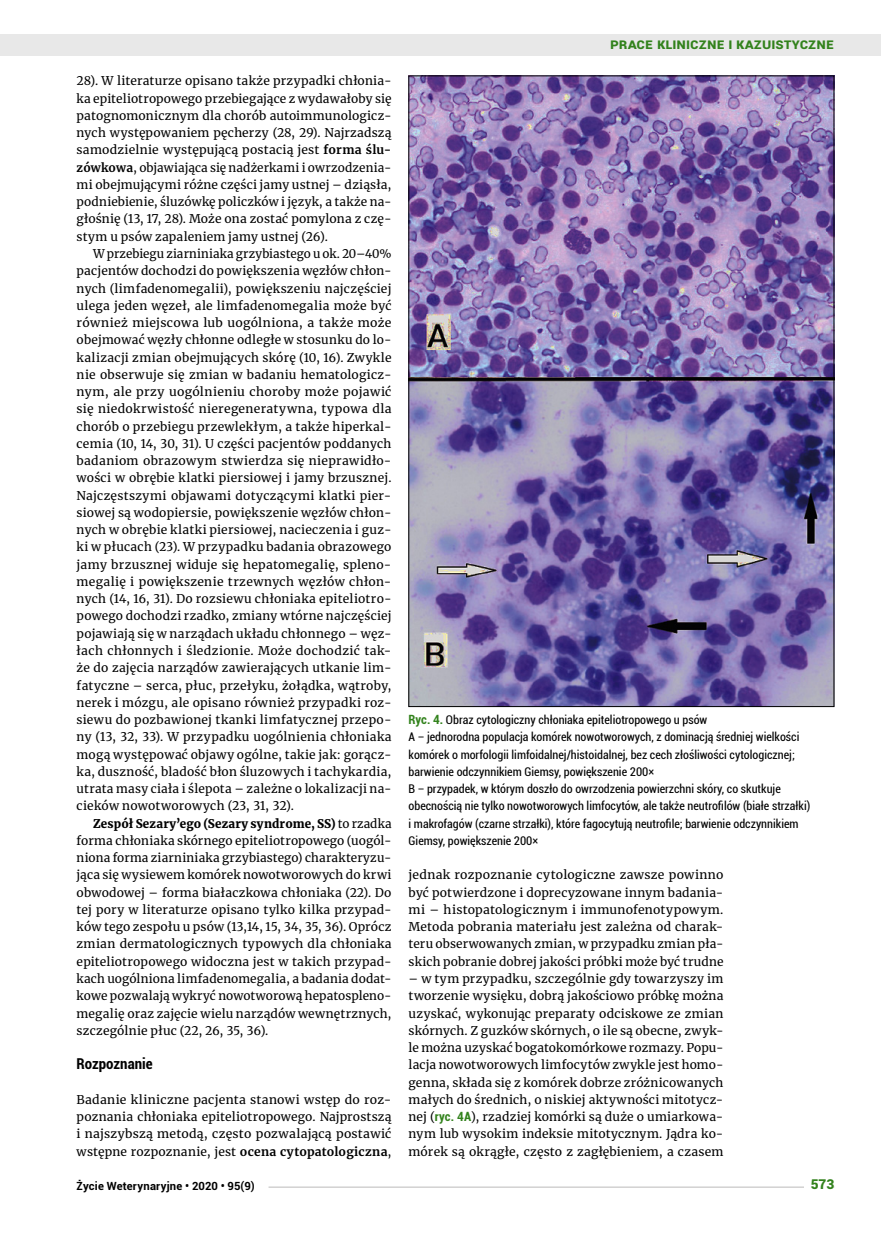
<style>
.page{position:relative;width:881px;height:1234px;background:#fff}
.page>*{position:absolute;margin:0;border:0;box-sizing:border-box;transform-origin:0 0}
.t1{font:700 15px "Roboto";color:#32821c}
.t2{font:700 condensed 15px "Roboto";color:#000}
.t3{font:900 13.5px "Roboto";color:#32821c}
.t4{font:12px/17.2px "Merriweather";letter-spacing:.02em;color:#000;text-align:justify}
.t5{font:condensed 12px/17.2px "Roboto";color:#000}
.t6{font:700 11.25px "Roboto";letter-spacing:.02em;color:#000}
.s1{font-weight:700}
.s2{font-weight:900}
.s3{font-weight:700;font-size:12.75px;color:#32821c}
.s4{font-size:11.25px}
.s5{font-family:"Roboto";font-weight:700;font-stretch:condensed;font-size:12.75px;color:#32821c}
</style>
<div class="page">
<img style="left:410px;top:78px;width:421px;height:626px">
<div style="left:0;top:35px;width:880px;height:21px;background:#e8e8e8"></div>
<hr style="left:268px;top:1186px;width:565px;height:1px;background:#d2d1d1">
<div style="left:804px;top:1178px;width:29px;height:15px;background:#fff"></div>
<p class="t4" style="left:77px;top:72px;width:316px">28). W literaturze opisano także przypadki chłonia&shy;ka epiteliotropowego przebiegające z wydawałoby się patognomonicznym dla chorób autoimmunologicz&shy;nych występowaniem pęcherzy (28, 29). Najrzadszą samodzielnie występującą postacią jest <span class="s1">forma ślu&shy;zówkowa</span>, objawiająca się nadżerkami i owrzodzenia&shy;mi obejmującymi różne części jamy ustnej – dziąsła, podniebienie, śluzówkę policzków i język, a także na&shy;głośnię (13, 17, 28). Może ona zostać pomylona z czę&shy;stym u psów zapaleniem jamy ustnej (26).</p>
<p class="t4" style="left:77px;top:244px;width:316px;text-align:left;text-indent:16px">W przebiegu ziarniniaka grzybiastego u ok. 20–40% pacjentów dochodzi do powiększenia węzłów chłon&shy;nych (limfadenomegalii), powiększeniu najczęściej ulega jeden węzeł, ale limfadenomegalia może być również miejscowa lub uogólniona, a także może obejmować węzły chłonne odległe w stosunku do lo&shy;kalizacji zmian obejmujących skórę (10, 16). Zwykle nie obserwuje się zmian w badaniu hematologicz&shy;nym, ale przy uogólnieniu choroby może pojawić się niedokrwistość nieregeneratywna, typowa dla chorób o przebiegu przewlekłym, a także hiperkal&shy;cemia (10, 14, 30, 31). U części pacjentów poddanych badaniom obrazowym stwierdza się nieprawidło&shy;wości w obrębie klatki piersiowej i jamy brzusznej.<br>Najczęstszymi objawami dotyczącymi klatki pier&shy;siowej są wodopiersie, powiększenie węzłów chłon&shy;nych w obrębie klatki piersiowej, nacieczenia i guz&shy;ki w płucach (23). W przypadku badania obrazowego jamy brzusznej widuje się hepatomegalię, spleno&shy;megalię i powiększenie trzewnych węzłów chłon&shy;nych (14, 16, 31). Do rozsiewu chłoniaka epiteliotro&shy;powego dochodzi rzadko, zmiany wtórne najczęściej pojawiają się w narządach układu chłonnego – węz&shy;łach chłonnych i śledzionie. Może dochodzić tak&shy;że do zajęcia narządów zawierających utkanie lim&shy;fatyczne – serca, płuc, przełyku, żołądka, wątroby, nerek i mózgu, ale opisano również przypadki roz&shy;siewu do pozbawionej tkanki limfatycznej przepo&shy;ny (13, 32, 33). W przypadku uogólnienia chłoniaka mogą występować objawy ogólne, takie jak: gorącz&shy;ka, duszność, bladość błon śluzowych i tachykardia, utrata masy ciała i ślepota – zależne o lokalizacji na&shy;cieków nowotworowych (23, 31, 32).</p>
<p class="t4" style="left:77px;top:814px;width:316px;text-indent:16px"><span class="s2">Zespół Sezary’ego (Sezary syndrome, SS)</span> to rzadka forma chłoniaka skórnego epiteliotropowego (uogól&shy;niona forma ziarniniaka grzybiastego) charakteryzu&shy;jąca się wysiewem komórek nowotworowych do krwi obwodowej – forma białaczkowa chłoniaka (22). Do tej pory w literaturze opisano tylko kilka przypad&shy;ków tego zespołu u psów (13,14, 15, 34, 35, 36). Oprócz zmian dermatologicznych typowych dla chłoniaka epiteliotropowego widoczna jest w takich przypad&shy;kach uogólniona limfadenomegalia, a badania dodat&shy;kowe pozwalają wykryć nowotworową hepatospleno&shy;megalię oraz zajęcie wielu narządów wewnętrznych, szczególnie płuc (22, 26, 35, 36).</p>
<p class="t2" style="left:77px;top:1053px;width:77px">Rozpoznanie</p>
<p class="t4" style="left:77px;top:1090px;width:316px">Badanie kliniczne pacjenta stanowi wstęp do roz&shy;poznania chłoniaka epiteliotropowego. Najprostszą i najszybszą metodą, często pozwalającą postawić wstępne rozpoznanie, jest <span class="s1">ocena cytopatologiczna</span>,</p>
<p class="t1" style="left:610px;top:33px;width:225px">Prace kliniczne i kazuistyczne</p>
<p class="t5" style="left:408px;top:710px;width:403px"><span class="s3">Ryc. 4.</span> Obraz cytologiczny chłoniaka epiteliotropowego u psów<br>A <span class="s4">–</span> jednorodna populacja komórek nowotworowych, z dominacją średniej wielkości komórek o morfologii limfoidalnej/histoidalnej, bez cech złośliwości cytologicznej; barwienie odczynnikiem Giemsy, powiększenie 200×<br>B <span class="s4">–</span> przypadek, w którym doszło do owrzodzenia powierzchni skóry, co skutkuje obecnością nie tylko nowotworowych limfocytów, ale także neutrofilów (białe strzałki) i makrofagów (czarne strzałki), które fagocytują neutrofile; barwienie odczynnikiem Giemsy, powiększenie 200×</p>
<p class="t4" style="left:408px;top:865px;width:316px">jednak rozpoznanie cytologiczne zawsze powinno być potwierdzone i doprecyzowane innym badania&shy;mi – histopatologicznym i immunofenotypowym.<br>Metoda pobrania materiału jest zależna od charak&shy;teru obserwowanych zmian, w przypadku zmian pła&shy;skich pobranie dobrej jakości próbki może być trudne</p>
<p class="t4" style="left:408px;top:969px;width:316px">– w tym przypadku, szczególnie gdy towarzyszy im tworzenie wysięku, dobrą jakościowo próbkę można uzyskać, wykonując preparaty odciskowe ze zmian skórnych. Z guzków skórnych, o ile są obecne, zwyk&shy;le można uzyskać bogatokomórkowe rozmazy. Popu&shy;lacja nowotworowych limfocytów zwykle jest homo&shy;genna, składa się z komórek dobrze zróżnicowanych małych do średnich, o niskiej aktywności mitotycz&shy;nej (<span class="s5">ryc. 4A</span>), rzadziej komórki są duże o umiarkowa&shy;nym lub wysokim indeksie mitotycznym. Jądra ko&shy;mórek są okrągłe, często z zagłębieniem, a czasem</p>
<p class="t6" style="left:77px;top:1177px;width:180px">Życie Weterynaryjne • 2020 • 95(9)</p>
<p class="t3" style="left:810px;top:1174px;width:25px">573</p>
</div>
